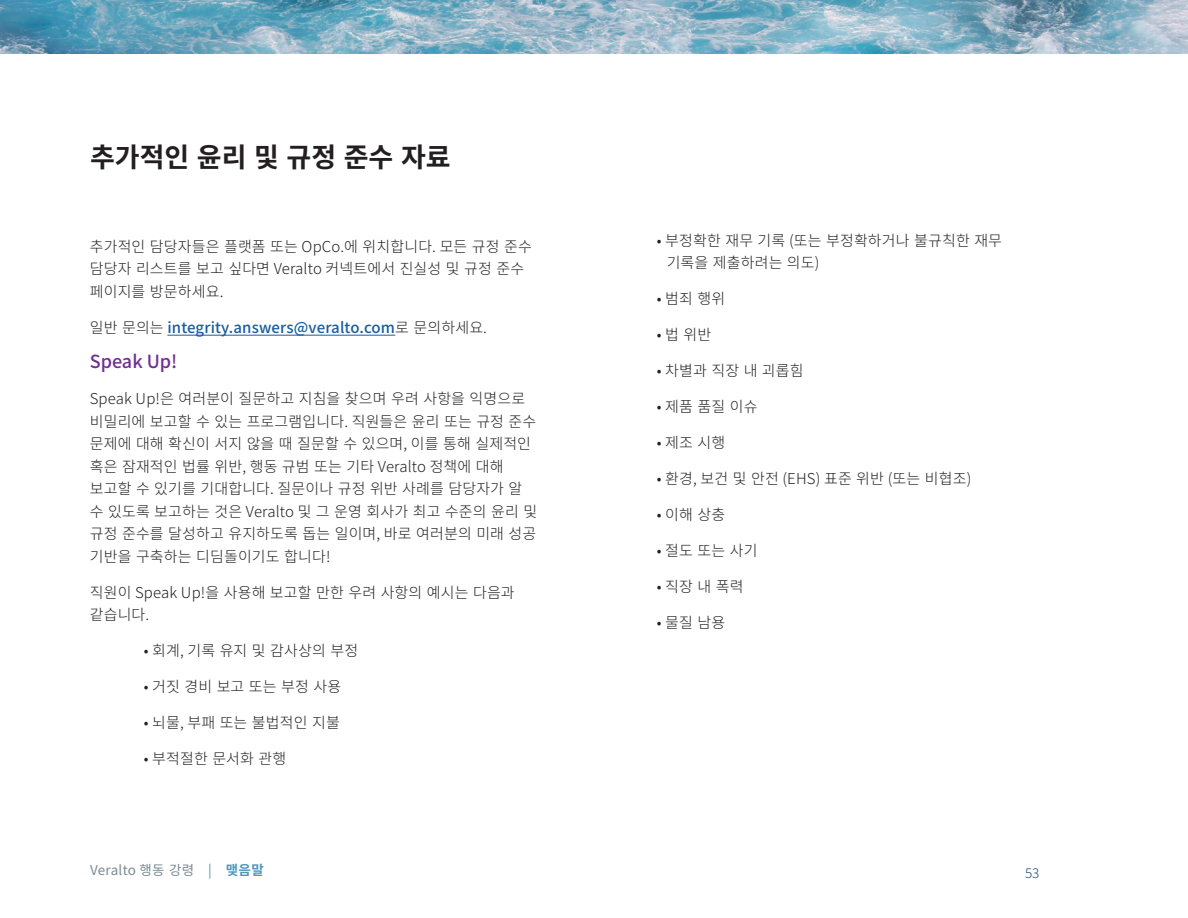
<style>
.page{position:relative;width:1188px;height:918px;background:#fff}
.page>*{position:absolute;margin:0;border:0;box-sizing:border-box;transform-origin:0 0}
.Chapter_Title{font:700 27px "Source Han Sans K";color:#231f20}
.Body_Header_Purple{font:500 18px "Source Han Sans K";color:#712f91}
.Body_Text{font:300 15px/22.5px "Source Han Sans K";letter-spacing:.01em;color:#231f20}
.Body_Text-2{font:500 15px "Source Han Sans K";letter-spacing:.01em;color:#175d9e}
.t1{font:13.5px "Source Han Sans K";letter-spacing:.02em;color:#7a8a94}
.t2{font:300 13.5px "Source Han Sans K";color:#224a72}
.s1{font-weight:300;color:#231f20}
.s2{color:#4f96be}
.s3{font-weight:700;color:#4f96be}
</style>
<div class="page">
<img style="left:0;top:0;width:1188px;height:54px">
<hr style="left:167px;top:335px;width:228px;height:1px;background:#175d9e">
<p class="Chapter_Title" style="left:90px;top:142px;width:362px">추가적인 윤리 및 규정 준수 자료</p>
<p class="Body_Text" style="left:90px;top:236px;width:444px">추가적인 담당자들은 플랫폼 또는 OpCo.에 위치합니다. 모든 규정 준수 담당자 리스트를 보고 싶다면 Veralto 커넥트에서 진실성 및 규정 준수 페이지를 방문하세요.</p>
<p class="Body_Text-2" style="left:90px;top:319px;width:399px"><span class="s1">일반 문의는</span> integrity.answers@veralto.com<span class="s1">로 문의하세요.</span></p>
<p class="Body_Header_Purple" style="left:90px;top:351px;width:89px">Speak Up!</p>
<p class="Body_Text" style="left:90px;top:388px;width:449px">Speak Up!은 여러분이 질문하고 지침을 찾으며 우려 사항을 익명으로 비밀리에 보고할 수 있는 프로그램입니다. 직원들은 윤리 또는 규정 준수 문제에 대해 확신이 서지 않을 때 질문할 수 있으며, 이를 통해 실제적인 혹은 잠재적인 법률 위반, 행동 규범 또는 기타 Veralto 정책에 대해 보고할 수 있기를 기대합니다. 질문이나 규정 위반 사례를 담당자가 알 수 있도록 보고하는 것은 Veralto 및 그 운영 회사가 최고 수준의 윤리 및 규정 준수를 달성하고 유지하도록 돕는 일이며, 바로 여러분의 미래 성공 기반을 구축하는 디딤돌이기도 합니다!</p>
<p class="Body_Text" style="left:90px;top:581px;width:426px">직원이 Speak Up!을 사용해 보고할 만한 우려 사항의 예시는 다음과 같습니다.</p>
<p class="Body_Text" style="left:144px;top:640px;width:216px">• 회계, 기록 유지 및 감사상의 부정</p>
<p class="Body_Text" style="left:144px;top:676px;width:199px">• 거짓 경비 보고 또는 부정 사용</p>
<p class="Body_Text" style="left:144px;top:712px;width:198px">• 뇌물, 부패 또는 불법적인 지불</p>
<p class="Body_Text" style="left:144px;top:748px;width:144px">• 부적절한 문서화 관행</p>
<p class="Body_Text" style="left:667px;top:230px;width:337px;text-indent:-10px">• 부정확한 재무 기록 (또는 부정확하거나 불규칙한 재무 기록을 제출하려는 의도)</p>
<p class="Body_Text" style="left:657px;top:288px;width:70px">• 범죄 행위</p>
<p class="Body_Text" style="left:657px;top:324px;width:56px">• 법 위반</p>
<p class="Body_Text" style="left:657px;top:360px;width:148px">• 차별과 직장 내 괴롭힘</p>
<p class="Body_Text" style="left:657px;top:396px;width:102px">• 제품 품질 이슈</p>
<p class="Body_Text" style="left:657px;top:432px;width:70px">• 제조 시행</p>
<p class="Body_Text" style="left:657px;top:468px;width:316px">• 환경, 보건 및 안전 (EHS) 표준 위반 (또는 비협조)</p>
<p class="Body_Text" style="left:657px;top:504px;width:70px">• 이해 상충</p>
<p class="Body_Text" style="left:657px;top:540px;width:102px">• 절도 또는 사기</p>
<p class="Body_Text" style="left:657px;top:576px;width:88px">• 직장 내 폭력</p>
<p class="Body_Text" style="left:657px;top:612px;width:70px">• 물질 남용</p>
<p class="t1" style="left:90px;top:862px;width:175px">Veralto 행동 강령 <span class="s2">|</span> <span class="s3">맺음말</span></p>
<p class="t2" style="left:1025px;top:865px;width:16px">53</p>
</div>
